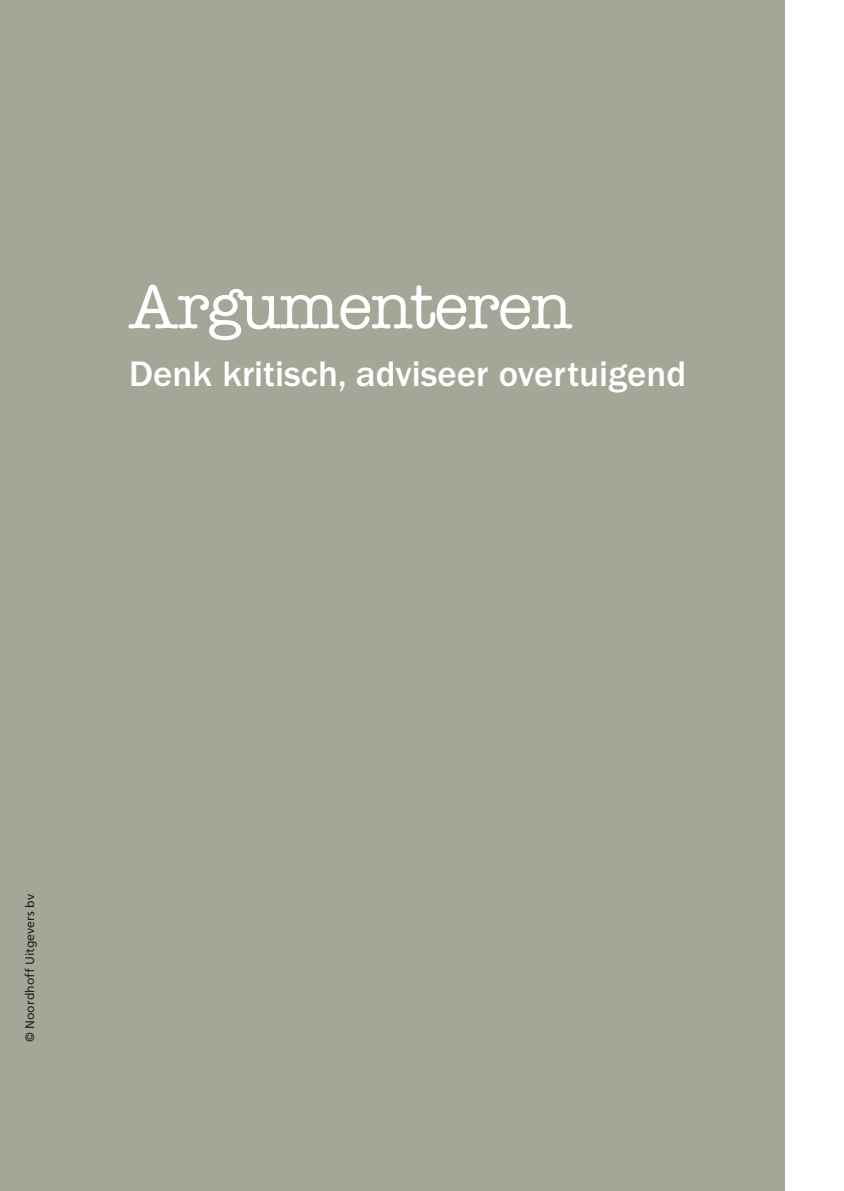
<style>
.page{position:relative;width:844px;height:1191px;background:#fff}
.page>*{position:absolute;margin:0;border:0;box-sizing:border-box;transform-origin:0 0}
.t1{font:500 63px "American Typewriter Std";letter-spacing:-.025em;color:#fff}
.t2{font:500 36.75px "ITC Franklin Gothic Std";color:#fff}
.t3{font:12.25px "Frutiger LT Std";color:#231f20}
</style>
<div class="page">
<div style="left:0;top:0;width:784px;height:1191px;background:#a6a698"></div>
<h1 class="t1" style="left:129px;top:283px;width:444px">Argumenteren</h1>
<p class="t2" style="left:129px;top:359px;width:558px">Denk kritisch, adviseer overtuigend</p>
<p class="t3" style="left:24px;top:1042px;width:149px;rotate:-90deg">© Noordhoff Uitgevers bv</p>
</div>
